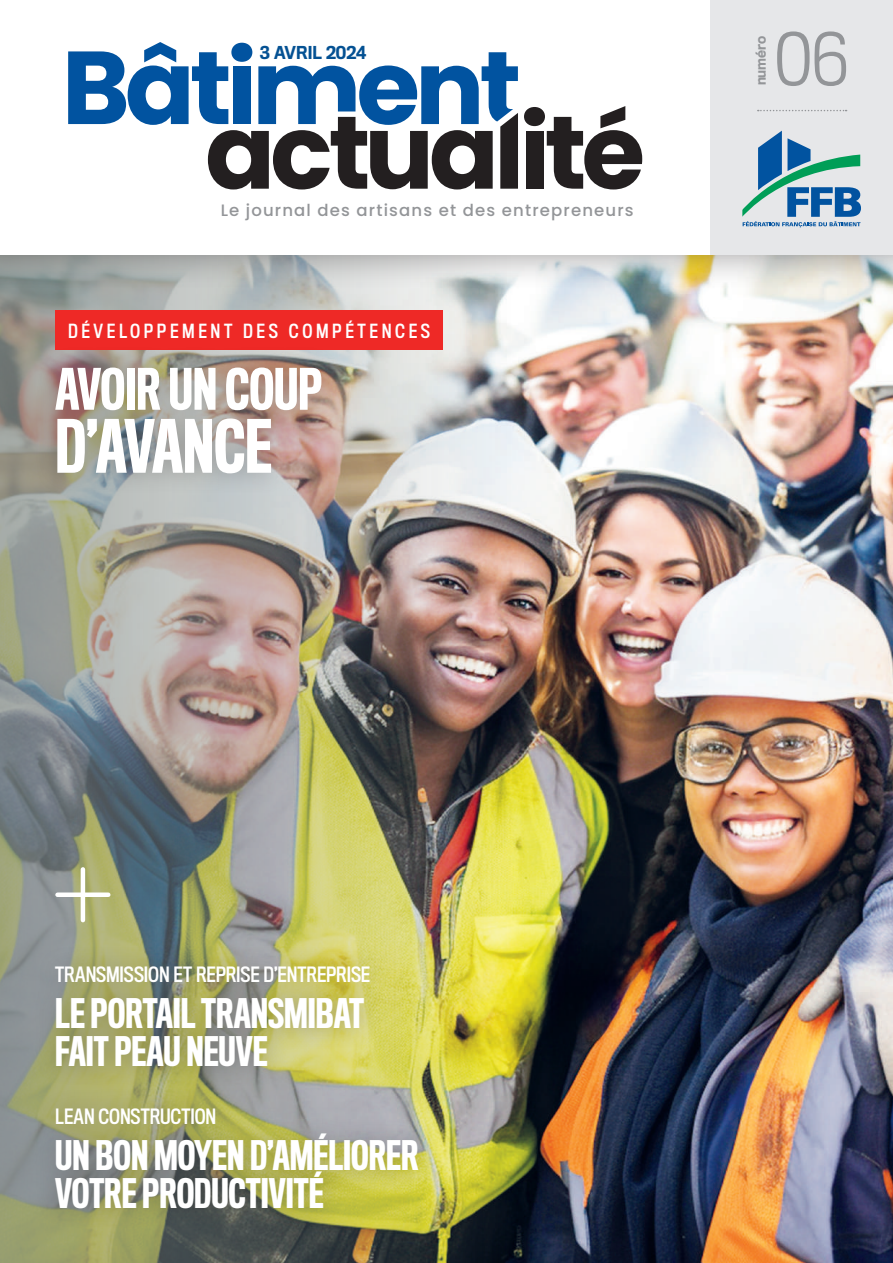
<style>
.page{position:relative;width:893px;height:1263px;background:#fff}
.page>*{position:absolute;margin:0;border:0;box-sizing:border-box;transform-origin:0 0}
.t1{font:500 67.5px "Titling Gothic FB Comp";color:#fff}
.t2{font:300 67.5px "Titling Gothic FB Narrow";color:#939598}
.t3{font:500 52.5px "Titling Gothic FB Comp";color:#fff}
.t4{font:500 37.5px/37.5px "Titling Gothic FB Comp";color:#fff}
.t5{font:19.5px "Titling Gothic FB Cond Standard";letter-spacing:-.005em;color:#fff}
.t6{font:18px "Titling Gothic FB Cond Standard";letter-spacing:.2em;color:#fff}
.t7{font:500 16.5px "Poppins";letter-spacing:.07em;color:#939598}
.t8{font:500 16.5px "Titling Gothic FB Narrow";color:#045193}
.t9{font:500 13.5px "Titling Gothic FB Narrow";color:#939598}
</style>
<div class="page">
<img style="left:510px;top:291px;width:383px;height:972px">
<img style="left:0;top:291px;width:510px;height:972px">
<div style="left:0;top:0;width:893px;height:291px;background:#231f20;opacity:.4"></div>
<div style="left:0;top:0;width:723px;height:255px;background:#fff"></div>
<div style="left:710px;top:0;width:183px;height:255px;background:#e6e7e9"></div>
<svg style="left:742px;top:131px;width:119px;height:96px"></svg>
<svg style="left:758px;top:110px;width:89px;height:1px"></svg>
<div style="left:524px;top:107px;width:21px;height:19px;background:#231f20;border-radius:50%"></div>
<div style="left:526px;top:131px;width:17px;height:58px;background:#231f20"></div>
<svg style="left:547px;top:106px;width:95px;height:83px"></svg>
<svg style="left:68px;top:42px;width:450px;height:147px"></svg>
<div style="left:55px;top:310px;width:388px;height:40px;background:#ee2926"></div>
<div style="left:33px;top:344px;width:311px;height:152px;background:#231f20;opacity:.3"></div>
<div style="left:33px;top:1085px;width:408px;height:146px;background:#231f20;opacity:.3"></div>
<div style="left:33px;top:943px;width:358px;height:146px;background:#231f20;opacity:.3"></div>
<hr style="left:81px;top:869px;width:4px;height:51px;background:#fff">
<div style="left:58px;top:892px;width:50px;height:5px;background:#fff"></div>
<p class="t8" style="left:260px;top:43px;width:108px">3 AVRIL 2024</p>
<p class="t7" style="left:221px;top:200px;width:414px">Le journal des artisans et des entrepreneurs</p>
<p class="t6" style="left:68px;top:320px;width:364px">DÉVELOPPEMENT DES COMPÉTENCES</p>
<h2 class="t3" style="left:55px;top:359px;width:268px">AVOIR UN COUP</h2>
<h1 class="t1" style="left:55px;top:408px;width:218px">D’AVANCE</h1>
<p class="t9" style="left:753px;top:85px;width:51px;rotate:-90deg">numéro</p>
<h1 class="t2" style="left:775px;top:21px;width:75px">06</h1>
<p class="t5" style="left:55px;top:963px;width:316px">TRANSMISSION ET REPRISE D’ENTREPRISE</p>
<p class="t4" style="left:55px;top:996px;width:310px">LE PORTAIL TRANSMIBAT<br>FAIT PEAU NEUVE</p>
<p class="t5" style="left:55px;top:1105px;width:162px">LEAN CONSTRUCTION</p>
<p class="t4" style="left:55px;top:1138px;width:365px">UN BON MOYEN D’AMÉLIORER<br>VOTRE PRODUCTIVITÉ</p>
</div>
